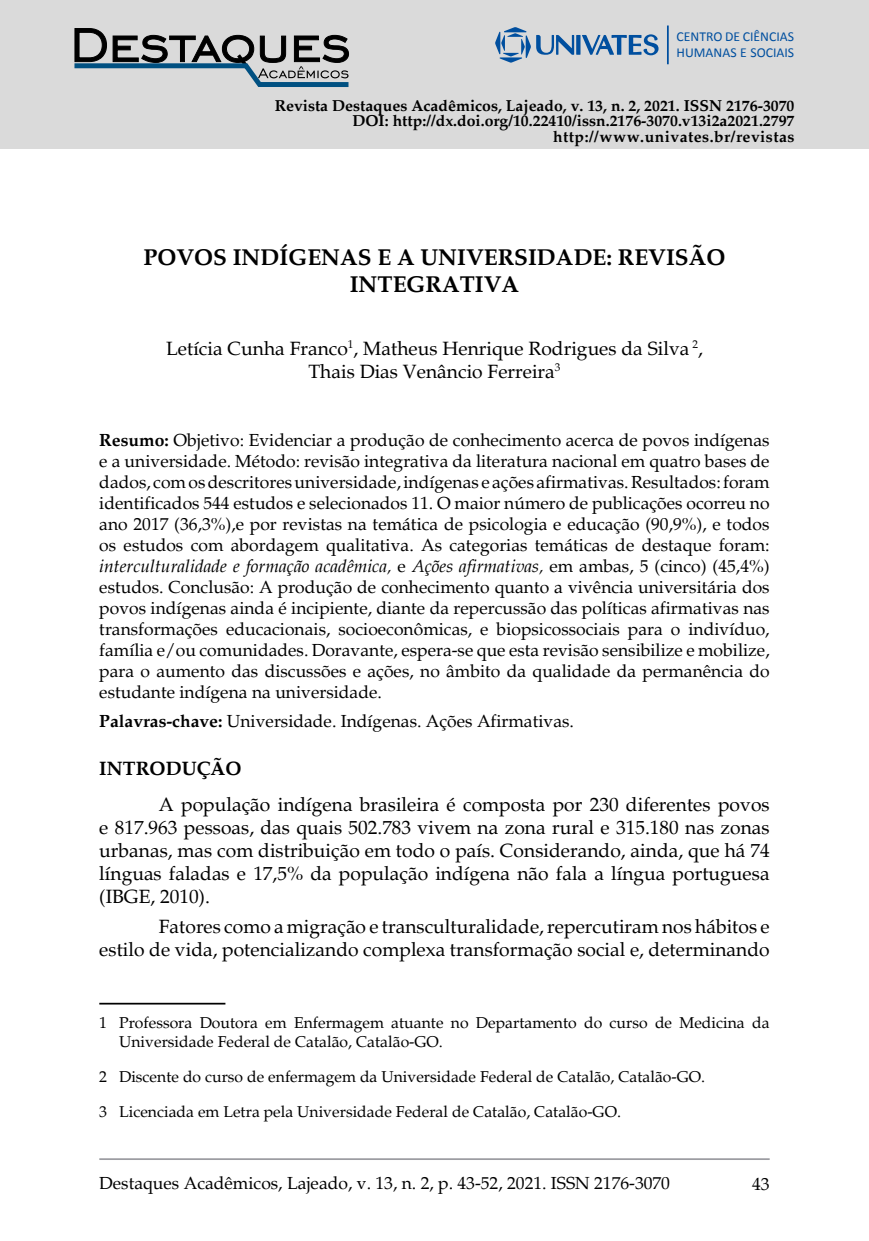
<style>
.page{position:relative;width:869px;height:1241px;background:#fff}
.page>*{position:absolute;margin:0;border:0;box-sizing:border-box;transform-origin:0 0}
.t1{font:700 22.75px/27.3px "Palatino";color:#000;text-align:center}
.t2{font:19.25px/23.1px "Palatino";color:#000;text-align:center}
.t3{font:700 19.25px "Palatino";color:#000}
.t4{font:17.5px/21px "Palatino";color:#000;text-align:justify}
.t5{font:15.75px/18.9px "Palatino";color:#000}
.t6{font:700 15.75px/15.8px "Palatino";color:#000;text-align:right}
.t7{font:13.65px/16.4px "Calibri";color:#004f9f}
.s1{font-weight:700}
.s2{font-style:italic}
</style>
<div class="page">
<hr style="left:99px;top:1157px;width:670px;height:2px;background:#9c9da2">
<div style="left:0;top:0;width:868px;height:149px;background:#dadada"></div>
<svg style="left:576px;top:35px;width:4px;height:20px"></svg>
<svg style="left:536px;top:35px;width:38px;height:20px"></svg>
<svg style="left:582px;top:34px;width:76px;height:21px"></svg>
<svg style="left:495px;top:27px;width:35px;height:36px"></svg>
<hr style="left:666px;top:25px;width:2px;height:39px;background:#004f9f">
<svg style="left:74px;top:28px;width:275px;height:59px"></svg>
<hr style="left:99px;top:1002px;width:126px;height:2px;background:#000">
<p class="t7" style="left:676px;top:28px;width:119px">CENTRO DE CIÊNCIAS<br>HUMANAS E SOCIAIS</p>
<p class="t6" style="left:274px;top:98px;width:521px">Revista Destaques Acadêmicos, Lajeado, v. 13, n. 2, 2021. ISSN 2176-3070<br>DOI: http://dx.doi.org/10.22410/issn.2176-3070.v13i2a2021.2797 http://www.univates.br/revistas</p>
<h1 class="t1" style="left:143px;top:243px;width:583px">POVOS INDÍGENAS E A UNIVERSIDADE: REVISÃO<br>INTEGRATIVA</h1>
<p class="t2" style="left:166px;top:337px;width:538px">Letícia Cunha Franco<sup>1</sup>, Matheus Henrique Rodrigues da Silva <sup>2</sup>,<br>Thais Dias Venâncio Ferreira<sup>3</sup></p>
<p class="t4" style="left:99px;top:430px;width:671px"><span class="s1">Resumo:</span> Objetivo: Evidenciar a produção de conhecimento acerca de povos indígenas e a universidade. Método: revisão integrativa da literatura nacional em quatro bases de dados, com os descritores universidade, indígenas e ações afirmativas. Resultados: foram identificados 544 estudos e selecionados 11. O maior número de publicações ocorreu no ano 2017 (36,3%),e por revistas na temática de psicologia e educação (90,9%), e todos os estudos com abordagem qualitativa. As categorias temáticas de destaque foram: <span class="s2">interculturalidade e formação acadêmica,</span> e <span class="s2">Ações afirmativas,</span> em ambas, 5 (cinco) (45,4%) estudos. Conclusão: A produção de conhecimento quanto a vivência universitária dos povos indígenas ainda é incipiente, diante da repercussão das políticas afirmativas nas transformações educacionais, socioeconômicas, e biopsicossociais para o indivíduo, família e/ou comunidades. Doravante, espera-se que esta revisão sensibilize e mobilize, para o aumento das discussões e ações, no âmbito da qualidade da permanência do estudante indígena na universidade.</p>
<p class="t4" style="left:99px;top:710px;width:476px"><span class="s1">Palavras-chave:</span> Universidade. Indígenas. Ações Afirmativas.</p>
<p class="t3" style="left:99px;top:756px;width:144px">INTRODUÇÃO</p>
<p class="t2" style="left:99px;top:792px;width:671px;text-align:justify;text-indent:60px">A população indígena brasileira é composta por 230 diferentes povos e 817.963 pessoas, das quais 502.783 vivem na zona rural e 315.180 nas zonas urbanas, mas com distribuição em todo o país. Considerando, ainda, que há 74 línguas faladas e 17,5% da população indígena não fala a língua portuguesa (IBGE, 2010).</p>
<p class="t2" style="left:99px;top:914px;width:671px;text-align:right">Fatores como a migração e transculturalidade, repercutiram nos hábitos e<br>estilo de vida, potencializando complexa transformação social e, determinando</p>
<p class="t5" style="left:119px;top:1013px;width:651px;text-indent:-20px">1 Professora Doutora em Enfermagem atuante no Departamento do curso de Medicina da<br>Universidade Federal de Catalão, Catalão-GO.</p>
<p class="t5" style="left:99px;top:1067px;width:607px">2 Discente do curso de enfermagem da Universidade Federal de Catalão, Catalão-GO.</p>
<p class="t5" style="left:99px;top:1102px;width:523px">3 Licenciada em Letra pela Universidade Federal de Catalão, Catalão-GO.</p>
<p class="t4" style="left:99px;top:1172px;width:572px">Destaques Acadêmicos, Lajeado, v. 13, n. 2, p. 43-52, 2021. ISSN 2176-3070</p>
<p class="t4" style="left:751px;top:1173px;width:19px">43</p>
</div>
